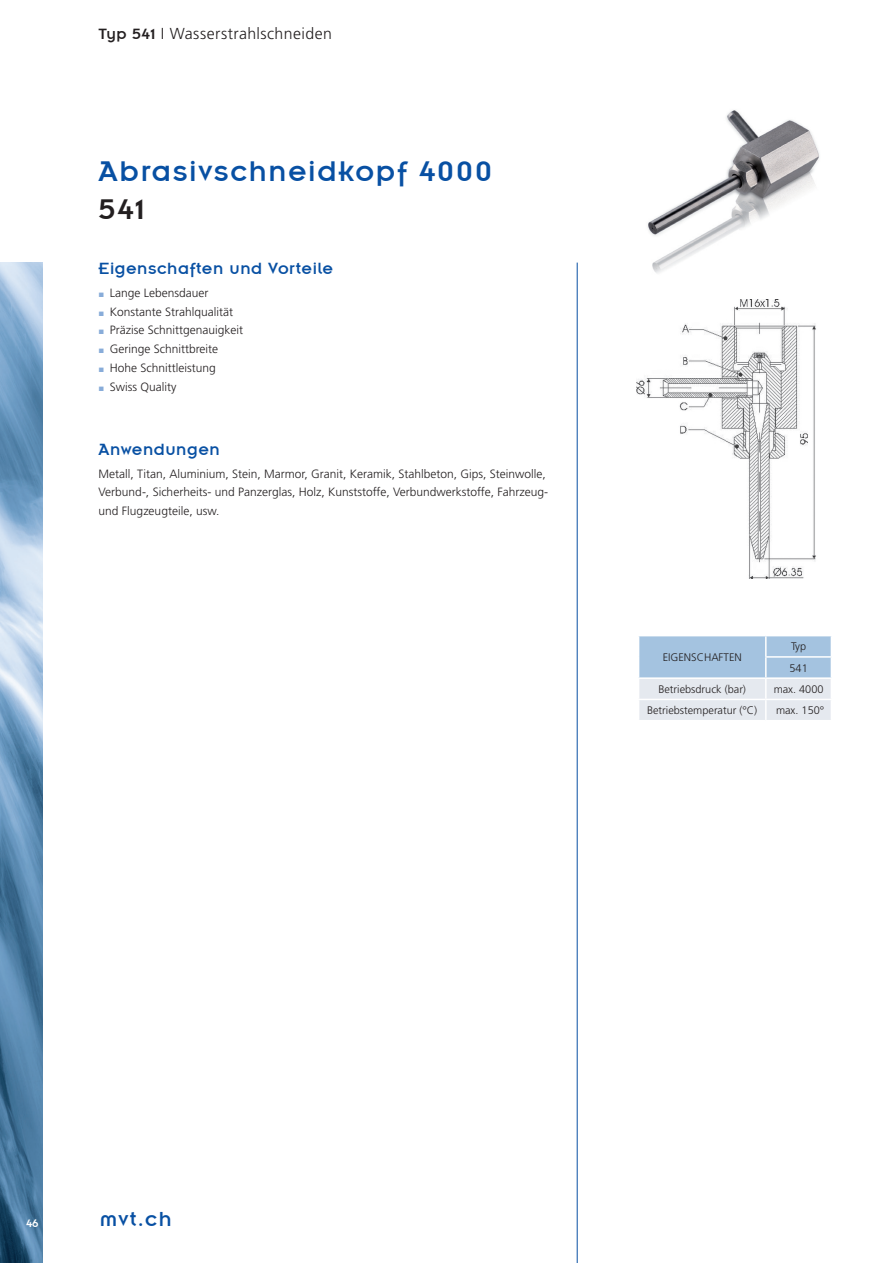
<style>
.page{position:relative;width:893px;height:1263px;background:#fff}
.page>*{position:absolute;margin:0;border:0;box-sizing:border-box;transform-origin:0 0}
.t1{font:31.5px "Insignia";letter-spacing:.055em;color:#0850a3}
.t2{font:31.5px "Insignia";color:#231f20}
.t3{font:22.5px "Insignia";color:#0850a3}
.t4{font:18px "Insignia";letter-spacing:.025em;color:#0850a3}
.t5{font:300 15.9px "Frutiger LT Std";letter-spacing:.025em;color:#231f20}
.t6{font:300 12px/18.8px "Frutiger LT Std";color:#231f20}
.t7{font:12px "Insignia A";color:#fff}
.t8{font:300 10.95px/21.3px "Frutiger LT Std";color:#231f20}
.s1{font-family:"Insignia";font-weight:400;font-size:16.5px}
</style>
<div class="page">
<img style="left:0;top:263px;width:43px;height:1000px">
<hr style="left:577px;top:263px;width:1px;height:1000px;background:#0850a3">
<img style="left:647px;top:110px;width:173px;height:163px">
<img style="left:637px;top:299px;width:179px;height:280px">
<svg style="left:639px;top:636px;width:192px;height:84px;background:#c7d7e8"></svg>
<hr style="left:638px;top:699px;width:128px;height:1px;background:#fff">
<hr style="left:766px;top:699px;width:66px;height:1px;background:#fff">
<h3 class="t5" style="left:99px;top:25px;width:235px"><span class="s1">Typ 541</span> I Wasserstrahlschneiden</h3>
<h1 class="t1" style="left:99px;top:155px;width:395px">Abrasivschneidkopf 4000</h1>
<h1 class="t2" style="left:99px;top:193px;width:48px">541</h1>
<h3 class="t4" style="left:99px;top:259px;width:236px">Eigenschaften und Vorteile</h3>
<p class="t6" style="left:110px;top:284px;width:135px">Lange Lebensdauer<br>Konstante Strahlqualität<br>Präzise Schnittgenauigkeit<br>Geringe Schnittbreite<br>Hohe Schnittleistung<br>Swiss Quality</p>
<h3 class="t4" style="left:99px;top:440px;width:123px">Anwendungen</h3>
<p class="t6" style="left:99px;top:464px;width:451px">Metall, Titan, Aluminium, Stein, Marmor, Granit, Keramik, Stahlbeton, Gips, Steinwolle,<br>Verbund-, Sicherheits- und Panzerglas, Holz, Kunststoffe, Verbundwerkstoffe, Fahrzeug&shy;und Flugzeugteile, usw.</p>
<p class="t8" style="left:663px;top:647px;width:81px">EIGENSCHAFTEN</p>
<p class="t8" style="left:789px;top:636px;width:20px">Typ<br>541</p>
<p class="t8" style="left:658px;top:679px;width:89px">Betriebsdruck (bar)</p>
<p class="t8" style="left:774px;top:679px;width:51px">max. 4000</p>
<p class="t8" style="left:647px;top:700px;width:112px">Betriebstemperatur (°C)</p>
<p class="t8" style="left:776px;top:700px;width:50px">max. 150°</p>
<p class="t7" style="left:26px;top:1217px;width:14px">46</p>
<h2 class="t3" style="left:100px;top:1207px;width:73px">mvt.ch</h2>
</div>
